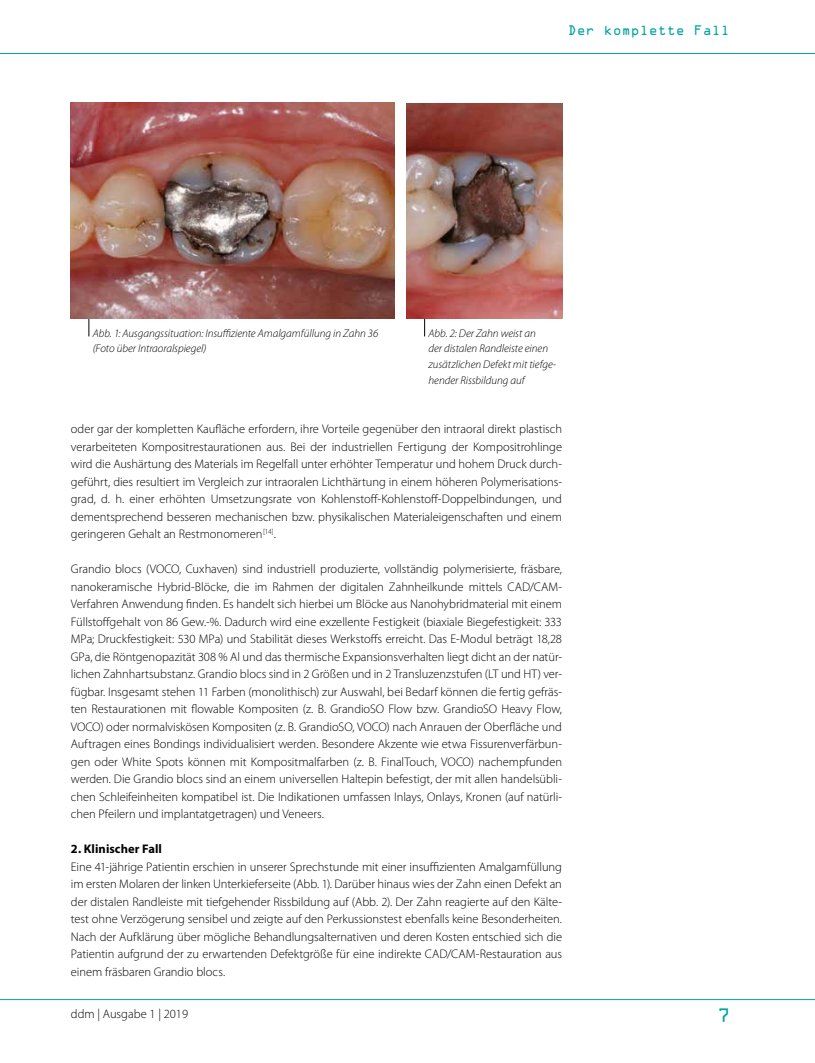
<style>
.page{position:relative;width:815px;height:1063px;background:#fff}
.page>*{position:absolute;margin:0;border:0;box-sizing:border-box;transform-origin:0 0}
.t1{font:17.5px "OCRA Std";color:#00a5a2}
.t2{font:300 12.5px/17.5px "Myriad Pro";letter-spacing:-.005em;color:#000;text-align:justify}
.t3{font:12.5px "OCRA Std";color:#00a5a2}
.t4{font:700 12.5px "Myriad Pro";letter-spacing:.005em;color:#000}
.t5{font:italic 300 11.25px/15.6px "Myriad Pro";color:#000}
</style>
<div class="page">
<hr style="left:0;top:53px;width:815px;height:1px;background:#00a5a2">
<hr style="left:0;top:999px;width:815px;height:1px;background:#00a5a2">
<svg style="left:89px;top:319px;width:1px;height:17px"></svg>
<svg style="left:424px;top:319px;width:1px;height:17px"></svg>
<img style="left:71px;top:103px;width:323px;height:216px">
<img style="left:407px;top:103px;width:155px;height:216px">
<p class="t3" style="left:568px;top:24px;width:164px">Der komplette Fall</p>
<p class="t5" style="left:93px;top:325px;width:287px">Abb. 1: Ausgangssituation: Insuffiziente Amalgamfüllung in Zahn 36 (Foto über Intraoralspiegel)</p>
<p class="t5" style="left:428px;top:325px;width:129px">Abb. 2: Der Zahn weist an<br>der distalen Randleiste einen zusätzlichen Defekt mit tiefge&shy;hender Rissbildung auf</p>
<p class="t2" style="left:71px;top:420px;width:493px">oder gar der kompletten Kaufläche erfordern, ihre Vorteile gegenüber den intraoral direkt plastisch verarbeiteten Kompositrestaurationen aus. Bei der industriellen Fertigung der Kompositrohlinge wird die Aushärtung des Materials im Regelfall unter erhöhter Temperatur und hohem Druck durch&shy;geführt, dies resultiert im Vergleich zur intraoralen Lichthärtung in einem höheren Polymerisations&shy;grad, d. h. einer erhöhten Umsetzungsrate von Kohlenstoff-Kohlenstoff-Doppelbindungen, und dementsprechend besseren mechanischen bzw. physikalischen Materialeigenschaften und einem geringeren Gehalt an Restmonomeren<sup>[14]</sup>.</p>
<p class="t2" style="left:71px;top:560px;width:493px">Grandio blocs (VOCO, Cuxhaven) sind industriell produzierte, vollständig polymerisierte, fräsbare, nanokeramische Hybrid-Blöcke, die im Rahmen der digitalen Zahnheilkunde mittels CAD/CAM-Verfahren Anwendung finden. Es handelt sich hierbei um Blöcke aus Nanohybridmaterial mit einem Füllstoffgehalt von 86 Gew.-%. Dadurch wird eine exzellente Festigkeit (biaxiale Biegefestigkeit: 333<br>MPa; Druckfestigkeit: 530 MPa) und Stabilität dieses Werkstoffs erreicht. Das E-Modul beträgt 18,28<br>GPa, die Röntgenopazität 308 % Al und das thermische Expansionsverhalten liegt dicht an der natür&shy;lichen Zahnhartsubstanz. Grandio blocs sind in 2 Größen und in 2 Transluzenzstufen (LT und HT) ver&shy;fügbar. Insgesamt stehen 11 Farben (monolithisch) zur Auswahl, bei Bedarf können die fertig gefräs&shy;ten Restaurationen mit flowable Kompositen (z. B. GrandioSO Flow bzw. GrandioSO Heavy Flow, VOCO) oder normalviskösen Kompositen (z. B. GrandioSO, VOCO) nach Anrauen der Oberfläche und Auftragen eines Bondings individualisiert werden. Besondere Akzente wie etwa Fissurenverfärbun&shy;gen oder White Spots können mit Kompositmalfarben (z. B. FinalTouch, VOCO) nachempfunden werden. Die Grandio blocs sind an einem universellen Haltepin befestigt, der mit allen handelsübli&shy;chen Schleifeinheiten kompatibel ist. Die Indikationen umfassen Inlays, Onlays, Kronen (auf natürli&shy;chen Pfeilern und implantatgetragen) und Veneers.</p>
<p class="t4" style="left:71px;top:841px;width:93px">2. Klinischer Fall</p>
<p class="t2" style="left:71px;top:858px;width:493px">Eine 41-jährige Patientin erschien in unserer Sprechstunde mit einer insuffizienten Amalgamfüllung im ersten Molaren der linken Unterkieferseite (Abb. 1). Darüber hinaus wies der Zahn einen Defekt an der distalen Randleiste mit tiefgehender Rissbildung auf (Abb. 2). Der Zahn reagierte auf den Kälte&shy;test ohne Verzögerung sensibel und zeigte auf den Perkussionstest ebenfalls keine Besonderheiten.<br>Nach der Aufklärung über mögliche Behandlungsalternativen und deren Kosten entschied sich die Patientin aufgrund der zu erwartenden Defektgröße für eine indirekte CAD/CAM-Restauration aus einem fräsbaren Grandio blocs.</p>
<p class="t2" style="left:71px;top:1005px;width:119px">ddm | Ausgabe 1 | 2019</p>
<h1 class="t1" style="left:717px;top:1008px;width:14px">7</h1>
</div>
